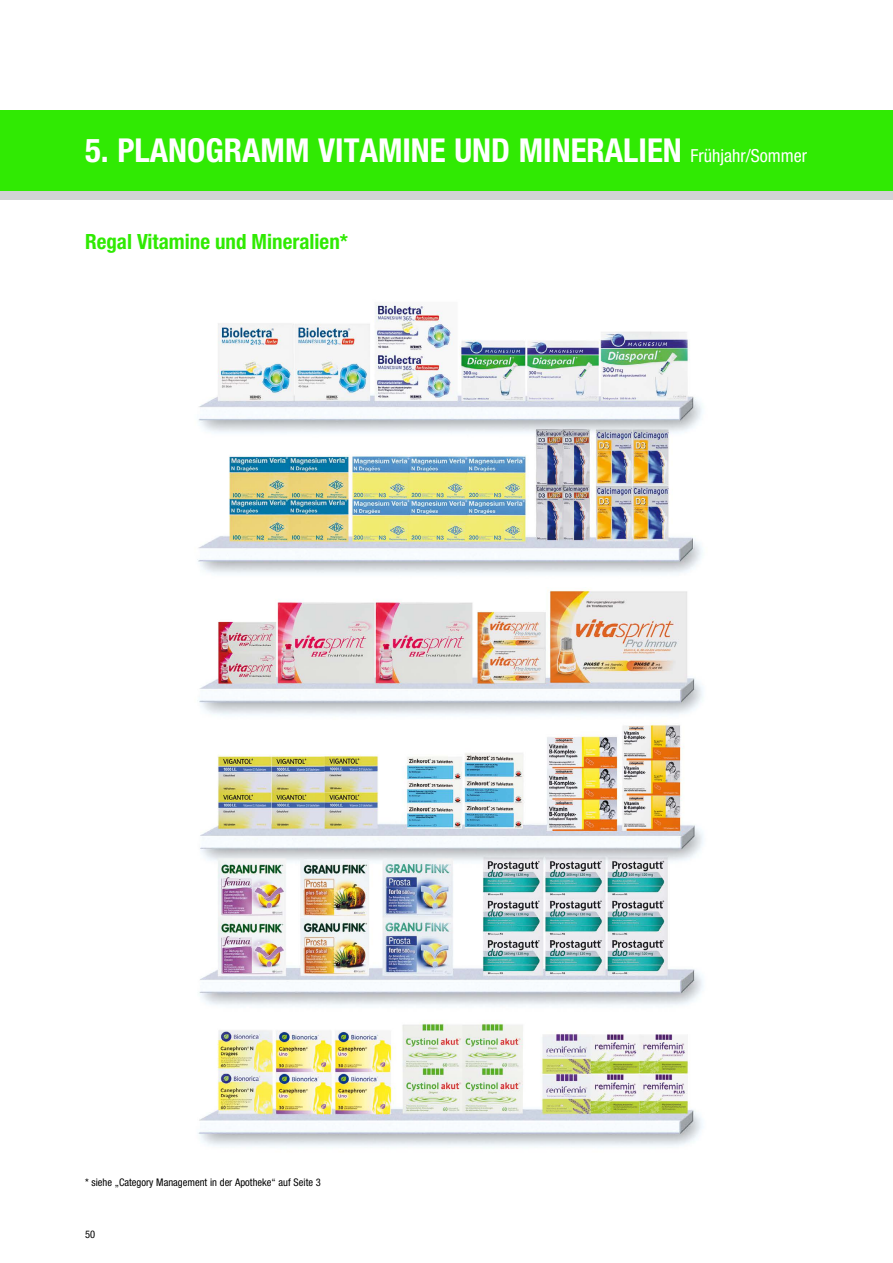
<style>
.page{position:relative;width:893px;height:1263px;background:#fff}
.page>*{position:absolute;margin:0;border:0;box-sizing:border-box;transform-origin:0 0}
.t1{font:700 condensed 33px "Helvetica Neue LT Pro";color:#fff}
.t2{font:700 condensed 21px "Helvetica Neue LT Pro";color:#30ea03}
.t3{font:condensed 10.5px "Helvetica Neue LT Pro";color:#000}
.s1{font-weight:400;font-size:18px}
</style>
<div class="page">
<div style="left:0;top:111px;width:893px;height:83px;background:#30ea03"></div>
<div style="left:0;top:191px;width:893px;height:9px;background:#d0d3d4"></div>
<img style="left:197px;top:304px;width:506px;height:843px">
<h1 class="t1" style="left:85px;top:130px;width:724px">5. PLANOGRAMM VITAMINE UND MINERALIEN <span class="s1">Frühjahr/Sommer</span></h1>
<h2 class="t2" style="left:85px;top:229px;width:264px">Regal Vitamine und Mineralien*</h2>
<p class="t3" style="left:85px;top:1176px;width:237px">* siehe „Category Management in der Apotheke“ auf Seite 3</p>
<p class="t3" style="left:85px;top:1228px;width:12px">50</p>
</div>
